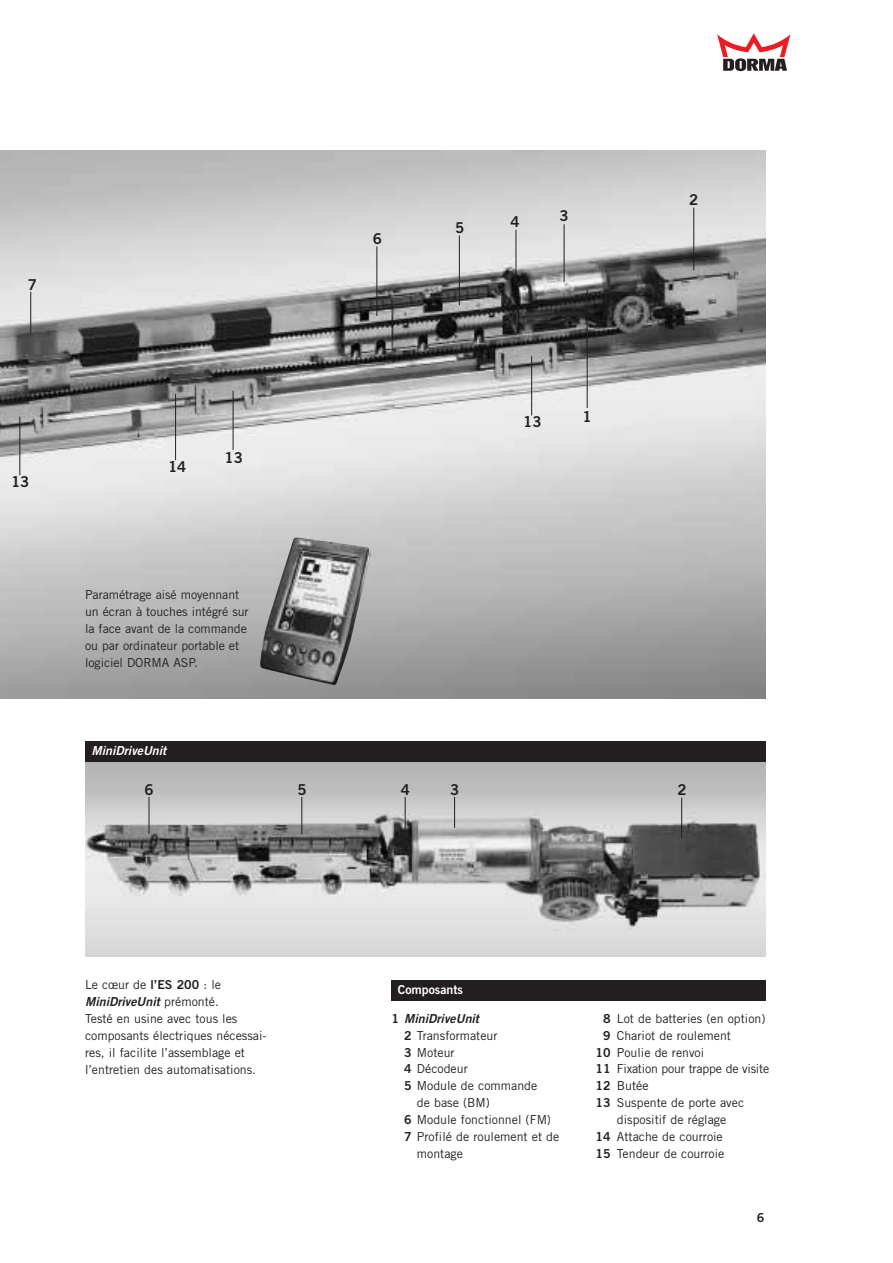
<style>
.page{position:relative;width:893px;height:1263px;background:#fff}
.page>*{position:absolute;margin:0;border:0;box-sizing:border-box;transform-origin:0 0}
.t1{font:15px "Trade Gothic Bold Two";color:#231f20}
.t2{font:12.3px/16.8px "Trade Gothic";color:#231f20}
.t3{font:italic 12.3px "Trade Gothic Bold Two";color:#231f20}
.t4{font:12.3px "Trade Gothic";letter-spacing:-.02em;color:#231f20}
.t5{font:italic 12.3px "Trade Gothic Bold Two";color:#fff}
.t6{font:12.3px "Trade Gothic Bold Two";color:#fff}
.t7{font:12.3px "Trade Gothic Bold Two";color:#231f20}
.s1{font-family:"Trade Gothic Bold Two"}
.s2{font-family:"Trade Gothic";font-style:normal}
.s3{font-style:normal}
</style>
<div class="page">
<svg style="left:717px;top:33px;width:73px;height:38px"></svg>
<img style="left:0;top:150px;width:765px;height:549px">
<img style="left:85px;top:762px;width:680px;height:195px">
<div style="left:85px;top:741px;width:680px;height:21px;background:#231f20"></div>
<hr style="left:301px;top:797px;width:1px;height:37px;background:#231f20">
<hr style="left:149px;top:797px;width:1px;height:37px;background:#231f20">
<hr style="left:405px;top:797px;width:1px;height:39px;background:#231f20">
<hr style="left:454px;top:797px;width:1px;height:31px;background:#231f20">
<hr style="left:681px;top:798px;width:1px;height:40px;background:#231f20">
<hr style="left:19px;top:417px;width:1px;height:58px;background:#231f20">
<hr style="left:175px;top:394px;width:1px;height:66px;background:#231f20">
<hr style="left:459px;top:236px;width:1px;height:69px;background:#231f20">
<hr style="left:515px;top:230px;width:1px;height:54px;background:#231f20">
<hr style="left:563px;top:224px;width:1px;height:58px;background:#231f20">
<hr style="left:693px;top:208px;width:1px;height:62px;background:#231f20">
<hr style="left:233px;top:391px;width:1px;height:59px;background:#231f20">
<hr style="left:531px;top:356px;width:1px;height:59px;background:#231f20">
<hr style="left:586px;top:289px;width:1px;height:119px;background:#231f20">
<hr style="left:376px;top:246px;width:1px;height:70px;background:#231f20">
<img style="left:260px;top:537px;width:111px;height:148px">
<div style="left:391px;top:981px;width:374px;height:20px;background:#231f20"></div>
<hr style="left:30px;top:292px;width:1px;height:41px;background:#231f20">
<p class="t1" style="left:28px;top:279px;width:11px">7</p>
<p class="t1" style="left:11px;top:476px;width:20px">13</p>
<p class="t1" style="left:168px;top:462px;width:20px">14</p>
<p class="t1" style="left:224px;top:452px;width:20px">13</p>
<p class="t2" style="left:85px;top:588px;width:165px">Paramétrage aisé moyennant un écran à touches intégré sur la face avant de la commande ou par ordinateur portable et logiciel DORMA ASP.</p>
<p class="t1" style="left:373px;top:233px;width:11px">6</p>
<p class="t1" style="left:455px;top:222px;width:11px">5</p>
<p class="t1" style="left:510px;top:216px;width:11px">4</p>
<p class="t1" style="left:559px;top:210px;width:11px">3</p>
<p class="t1" style="left:523px;top:416px;width:20px">13</p>
<p class="t1" style="left:582px;top:411px;width:11px">1</p>
<p class="t1" style="left:689px;top:195px;width:11px">2</p>
<p class="t5" style="left:91px;top:746px;width:76px">MiniDriveUnit</p>
<p class="t1" style="left:145px;top:784px;width:11px">6</p>
<p class="t1" style="left:297px;top:784px;width:11px">5</p>
<p class="t1" style="left:401px;top:784px;width:11px">4</p>
<p class="t1" style="left:450px;top:784px;width:11px">3</p>
<p class="t1" style="left:677px;top:784px;width:11px">2</p>
<p class="t2" style="left:85px;top:978px;width:137px">Le cœur de <span class="s1">l’ES 200</span> : le</p>
<p class="t3" style="left:85px;top:997px;width:135px">MiniDriveUnit <span class="s2">prémonté.</span></p>
<p class="t2" style="left:85px;top:1012px;width:183px">Testé en usine avec tous les composants électriques nécessai&shy;res, il facilite l’assemblage et l’entretien des automatisations.</p>
<p class="t6" style="left:398px;top:985px;width:67px">Composants</p>
<p class="t3" style="left:391px;top:1014px;width:89px"><span class="s3">1</span> MiniDriveUnit</p>
<p class="t2" style="left:404px;top:1028px;width:95px"><span class="s1">2</span> Transformateur</p>
<p class="t2" style="left:404px;top:1045px;width:52px"><span class="s1">3</span> Moteur</p>
<p class="t2" style="left:404px;top:1062px;width:65px"><span class="s1">4</span> Décodeur</p>
<p class="t2" style="left:404px;top:1079px;width:135px"><span class="s1">5</span> Module de commande</p>
<p class="t2" style="left:417px;top:1095px;width:74px">de base (BM)</p>
<p class="t2" style="left:404px;top:1112px;width:148px"><span class="s1">6</span> Module fonctionnel (FM)</p>
<p class="t2" style="left:404px;top:1129px;width:157px"><span class="s1">7</span> Profilé de roulement et de</p>
<p class="t2" style="left:417px;top:1146px;width:48px">montage</p>
<p class="t2" style="left:603px;top:1011px;width:164px"><span class="s1">8</span> Lot de batteries (en option)</p>
<p class="t2" style="left:603px;top:1028px;width:129px"><span class="s1">9</span> Chariot de roulement</p>
<p class="t2" style="left:595px;top:1045px;width:110px"><span class="s1">10</span> Poulie de renvoi</p>
<p class="t4" style="left:595px;top:1065px;width:175px"><span class="s1">11</span> Fixation pour trappe de visite</p>
<p class="t2" style="left:595px;top:1079px;width:54px"><span class="s1">12</span> Butée</p>
<p class="t2" style="left:595px;top:1095px;width:150px"><span class="s1">13</span> Suspente de porte avec</p>
<p class="t2" style="left:617px;top:1112px;width:111px">dispositif de réglage</p>
<p class="t2" style="left:595px;top:1129px;width:129px"><span class="s1">14</span> Attache de courroie</p>
<p class="t2" style="left:595px;top:1146px;width:130px"><span class="s1">15</span> Tendeur de courroie</p>
<p class="t7" style="left:756px;top:1213px;width:9px">6</p>
</div>
